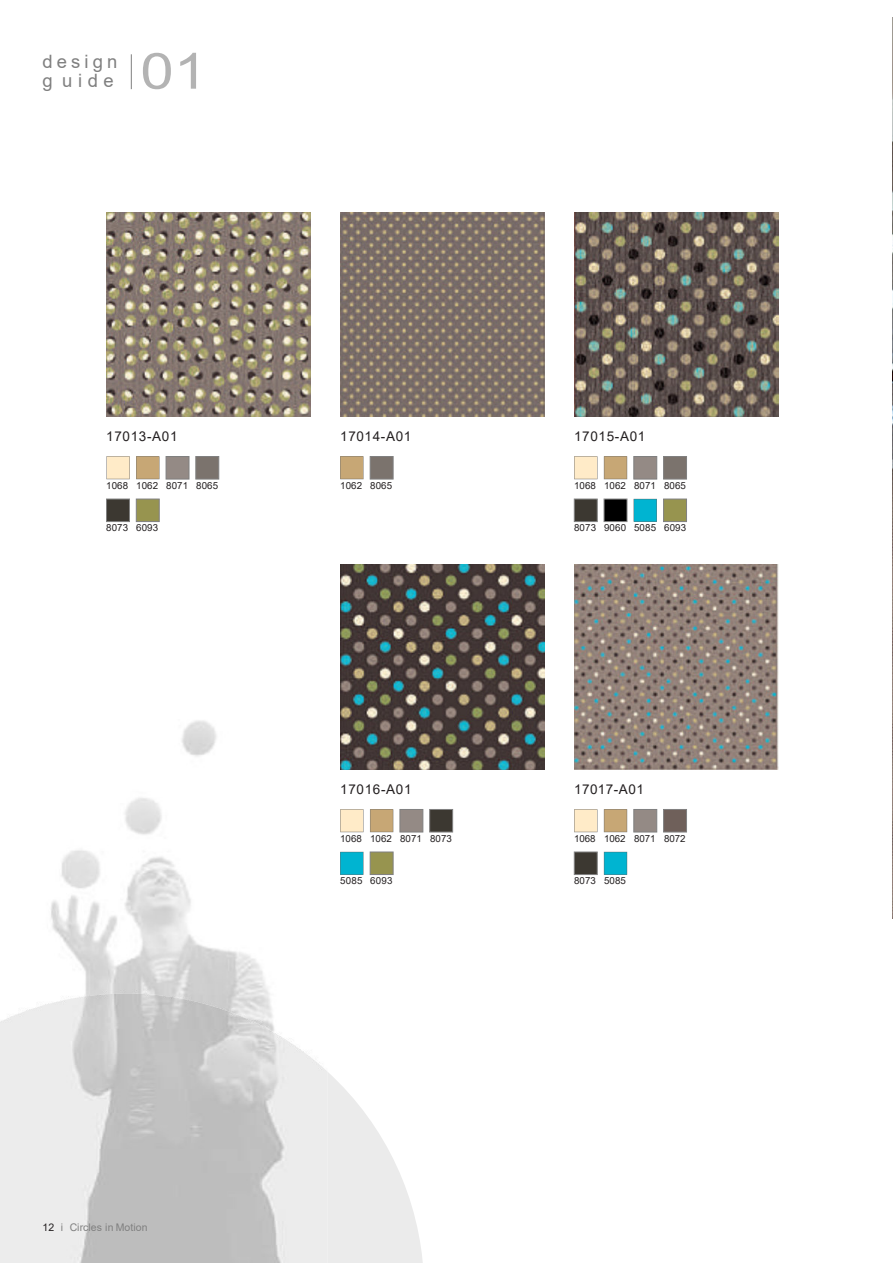
<style>
.page{position:relative;width:893px;height:1263px;background:#fff}
.page>*{position:absolute;margin:0;border:0;box-sizing:border-box;transform-origin:0 0}
.t1{font:49.95px "Arial";color:#b3b3b3;scale:1.2 1}
.t2{font:18.45px/18.5px "Arial";letter-spacing:.225em;color:#808080}
.t3{font:13.5px "Arial";letter-spacing:.05em;color:#231f20}
.t4{font:10.5px "Arial";letter-spacing:.005em;color:#808080}
.t5{font:9.75px "Arial";letter-spacing:.005em;color:#231f20}
.s1{color:#231f20}
</style>
<div class="page">
<img style="left:51px;top:720px;width:218px;height:273px">
<svg style="left:327px;top:1072px;width:96px;height:191px"></svg>
<img style="left:0;top:993px;width:327px;height:270px">
<img style="left:892px;top:17px;width:1px;height:901px">
<hr style="left:131px;top:54px;width:1px;height:35px;background:#808080">
<img style="left:106px;top:213px;width:204px;height:204px">
<img style="left:340px;top:213px;width:204px;height:204px">
<img style="left:574px;top:213px;width:204px;height:204px">
<img style="left:340px;top:565px;width:204px;height:204px">
<img style="left:574px;top:565px;width:204px;height:204px">
<svg style="left:106px;top:456px;width:24px;height:23px"></svg>
<svg style="left:136px;top:456px;width:23px;height:23px"></svg>
<div style="left:166px;top:456px;width:23px;height:23px;background:#948a85;border:1px solid #808080"></div>
<div style="left:196px;top:456px;width:23px;height:23px;background:#7b736d;border:1px solid #808080"></div>
<div style="left:106px;top:499px;width:24px;height:23px;background:#3c3831;border:1px solid #808080"></div>
<div style="left:136px;top:499px;width:23px;height:23px;background:#97944f;border:1px solid #808080"></div>
<svg style="left:340px;top:456px;width:24px;height:23px"></svg>
<div style="left:370px;top:456px;width:23px;height:23px;background:#7b736d;border:1px solid #808080"></div>
<svg style="left:574px;top:456px;width:23px;height:23px"></svg>
<svg style="left:604px;top:456px;width:23px;height:23px"></svg>
<div style="left:634px;top:456px;width:23px;height:23px;background:#948a85;border:1px solid #808080"></div>
<div style="left:663px;top:456px;width:24px;height:23px;background:#7b736d;border:1px solid #808080"></div>
<div style="left:574px;top:499px;width:23px;height:23px;background:#3c3831;border:1px solid #808080"></div>
<div style="left:604px;top:499px;width:23px;height:23px;background:#000;border:1px solid #808080"></div>
<svg style="left:634px;top:499px;width:23px;height:23px"></svg>
<div style="left:663px;top:499px;width:24px;height:23px;background:#97944f;border:1px solid #808080"></div>
<svg style="left:340px;top:809px;width:24px;height:23px"></svg>
<svg style="left:370px;top:809px;width:23px;height:23px"></svg>
<div style="left:400px;top:809px;width:23px;height:23px;background:#948a85;border:1px solid #808080"></div>
<div style="left:429px;top:809px;width:24px;height:23px;background:#3c3831;border:1px solid #808080"></div>
<svg style="left:340px;top:852px;width:24px;height:23px"></svg>
<svg style="left:574px;top:809px;width:23px;height:23px"></svg>
<svg style="left:604px;top:809px;width:23px;height:23px"></svg>
<div style="left:634px;top:809px;width:23px;height:23px;background:#948a85;border:1px solid #808080"></div>
<div style="left:663px;top:809px;width:24px;height:23px;background:#6f605a;border:1px solid #808080"></div>
<div style="left:574px;top:852px;width:23px;height:23px;background:#3c3831;border:1px solid #808080"></div>
<div style="left:370px;top:852px;width:23px;height:23px;background:#97944f;border:1px solid #808080"></div>
<svg style="left:604px;top:852px;width:23px;height:23px"></svg>
<h2 class="t2" style="left:43px;top:54px;width:76px">design g uide</h2>
<h1 class="t1" style="left:140px;top:52px;width:57px">01</h1>
<h3 class="t3" style="left:106px;top:431px;width:73px">17013-A01</h3>
<p class="t5" style="left:106px;top:482px;width:113px">1068 1062 8071 8065</p>
<p class="t5" style="left:106px;top:524px;width:53px">8073 6093</p>
<h3 class="t3" style="left:340px;top:431px;width:73px">17014-A01</h3>
<p class="t5" style="left:340px;top:482px;width:54px">1062 8065</p>
<h3 class="t3" style="left:340px;top:784px;width:73px">17016-A01</h3>
<p class="t5" style="left:340px;top:835px;width:113px">1068 1062 8071 8073</p>
<p class="t5" style="left:340px;top:877px;width:54px">5085 6093</p>
<h3 class="t3" style="left:574px;top:431px;width:73px">17015-A01</h3>
<p class="t5" style="left:574px;top:482px;width:113px">1068 1062 8071 8065</p>
<p class="t5" style="left:574px;top:524px;width:114px">8073 9060 5085 6093</p>
<h3 class="t3" style="left:574px;top:784px;width:71px">17017-A01</h3>
<p class="t5" style="left:574px;top:835px;width:113px">1068 1062 8071 8072</p>
<p class="t5" style="left:574px;top:877px;width:53px">8073 5085</p>
<p class="t4" style="left:43px;top:1223px;width:107px"><span class="s1">12</span> i Circles in Motion</p>
</div>
